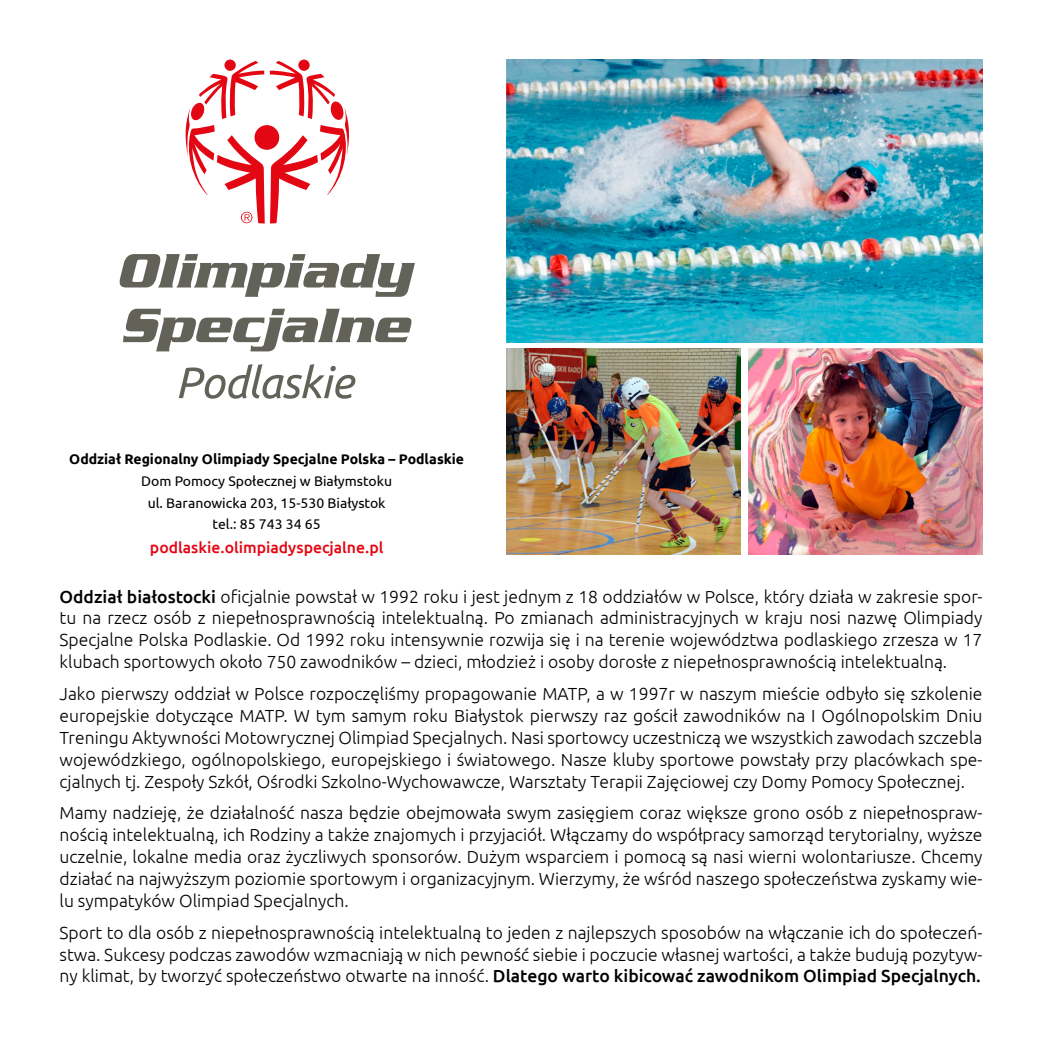
<style>
.page{position:relative;width:1042px;height:1042px;background:#fff}
.page>*{position:absolute;margin:0;border:0;box-sizing:border-box;transform-origin:0 0}
.t1{font:300 17.5px/21.9px "Ubuntu";color:#000;text-align:justify}
.t2{font:500 15.75px "Ubuntu";color:#e30613}
.t3{font:14px/21.7px "Ubuntu";color:#000;text-align:center}
.t4{font:700 14px "Ubuntu";color:#000}
.s1{font-weight:500}
</style>
<div class="page">
<div style="left:224px;top:60px;width:12px;height:11px;background:#e30613;border-radius:50%"></div>
<div style="left:298px;top:60px;width:12px;height:11px;background:#e30613;border-radius:50%"></div>
<svg style="left:185px;top:61px;width:164px;height:162px"></svg>
<svg style="left:123px;top:309px;width:289px;height:42px"></svg>
<svg style="left:119px;top:254px;width:296px;height:43px"></svg>
<svg style="left:179px;top:364px;width:176px;height:35px"></svg>
<img style="left:506px;top:60px;width:476px;height:282px">
<img style="left:748px;top:348px;width:234px;height:207px">
<img style="left:506px;top:348px;width:234px;height:207px">
<p class="t4" style="left:69px;top:451px;width:396px">Oddział Regionalny Olimpiady Specjalne Polska – Podlaskie</p>
<p class="t3" style="left:141px;top:470px;width:252px">Dom Pomocy Społecznej w Białymstoku ul. Baranowicka 203, 15-530 Białystok tel.: 85 743 34 65</p>
<p class="t2" style="left:150px;top:537px;width:235px">podlaskie.olimpiadyspecjalne.pl</p>
<p class="t1" style="left:60px;top:585px;width:924px"><span class="s1">Oddział białostocki</span> oficjalnie powstał w 1992 roku i jest jednym z 18 oddziałów w Polsce, który działa w zakresie spor&shy;tu na rzecz osób z niepełnosprawnością intelektualną. Po zmianach administracyjnych w kraju nosi nazwę Olimpiady Specjalne Polska Podlaskie. Od 1992 roku intensywnie rozwija się i na terenie województwa podlaskiego zrzesza w 17 klubach sportowych około 750 zawodników – dzieci, młodzież i osoby dorosłe z niepełnosprawnością intelektualną.</p>
<p class="t1" style="left:60px;top:682px;width:924px">Jako pierwszy oddział w Polsce rozpoczęliśmy propagowanie MATP, a w 1997r w naszym mieście odbyło się szkolenie europejskie dotyczące MATP. W tym samym roku Białystok pierwszy raz gościł zawodników na I Ogólnopolskim Dniu Treningu Aktywności Motowrycznej Olimpiad Specjalnych. Nasi sportowcy uczestniczą we wszystkich zawodach szczebla wojewódzkiego, ogólnopolskiego, europejskiego i światowego. Nasze kluby sportowe powstały przy placówkach spe&shy;cjalnych tj. Zespoły Szkół, Ośrodki Szkolno-Wychowawcze, Warsztaty Terapii Zajęciowej czy Domy Pomocy Społecznej.</p>
<p class="t1" style="left:60px;top:802px;width:924px">Mamy nadzieję, że działalność nasza będzie obejmowała swym zasięgiem coraz większe grono osób z niepełnospraw&shy;nością intelektualną, ich Rodziny a także znajomych i przyjaciół. Włączamy do współpracy samorząd terytorialny, wyższe uczelnie, lokalne media oraz życzliwych sponsorów. Dużym wsparciem i pomocą są nasi wierni wolontariusze. Chcemy działać na najwyższym poziomie sportowym i organizacyjnym. Wierzymy, że wśród naszego społeczeństwa zyskamy wie&shy;lu sympatyków Olimpiad Specjalnych.</p>
<p class="t1" style="left:60px;top:921px;width:924px">Sport to dla osób z niepełnosprawnością intelektualną to jeden z najlepszych sposobów na włączanie ich do społeczeń&shy;stwa. Sukcesy podczas zawodów wzmacniają w nich pewność siebie i poczucie własnej wartości, a także budują pozytyw&shy;ny klimat, by tworzyć społeczeństwo otwarte na inność. <span class="s1">Dlatego warto kibicować zawodnikom Olimpiad Specjalnych.</span></p>
</div>
